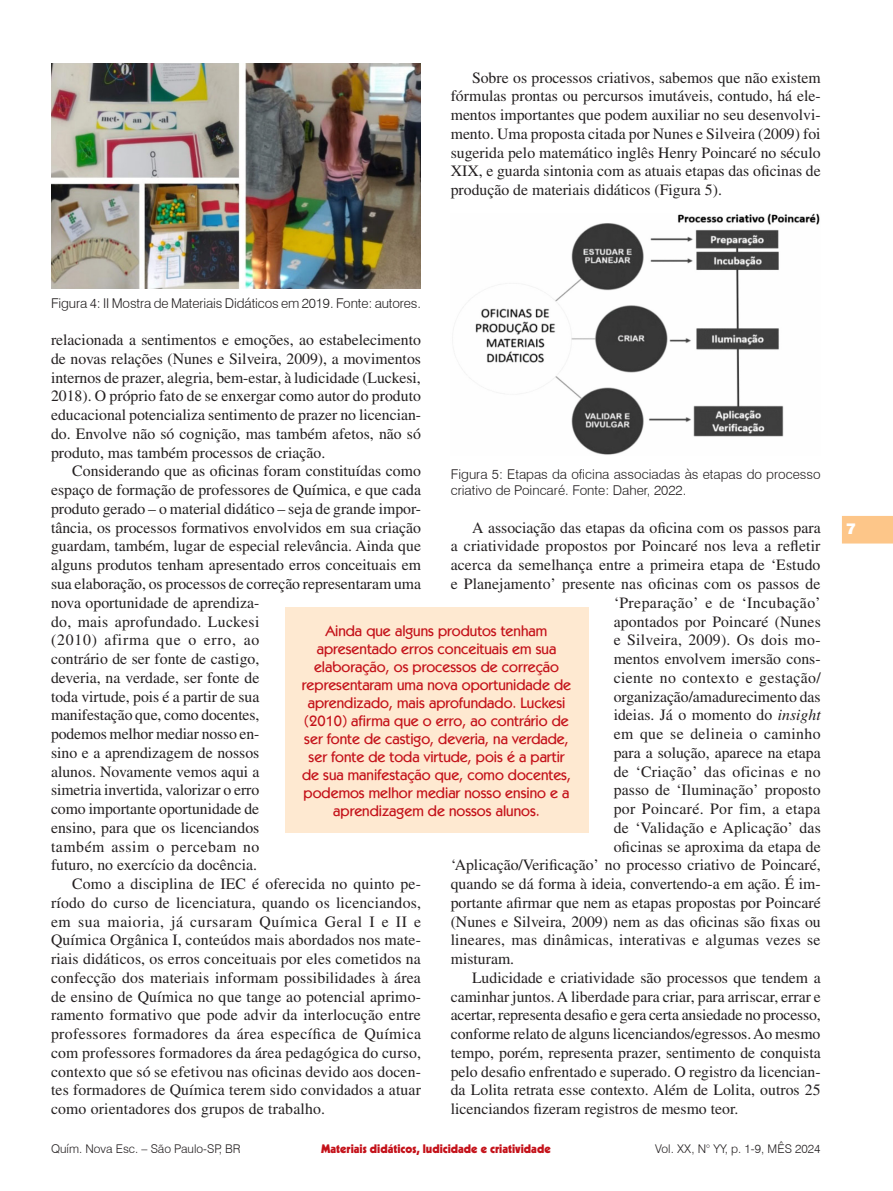
<style>
.page{position:relative;width:893px;height:1191px;background:#fff}
.page>*{position:absolute;margin:0;border:0;box-sizing:border-box;transform-origin:0 0}
.t1{font:15.75px/18.8px "Times LT Std";color:#231f20;text-align:justify}
.t2{font:15.75px "Times LT Std";letter-spacing:.025em;color:#231f20}
.t3{font:15.75px "Times LT Std";letter-spacing:.02em;color:#231f20}
.Olho{font:500 15px/18px "Kabel IT Cby BT";color:#c4121a;text-align:center}
.t4{font:900 15px "Swiss 721 BT";color:#fff}
.Figura{font:300 13.5px/16.2px "Swiss 721 BT";color:#231f20}
.t5{font:300 12px "Swiss 721 BT";color:#231f20}
.t6{font:900 12px "Kabel LT Std";color:#c4121a}
.s1{font-style:italic}
</style>
<div class="page">
<svg style="left:842px;top:516px;width:51px;height:27px"></svg>
<img style="left:51px;top:64px;width:370px;height:225px">
<div style="left:285px;top:608px;width:303px;height:225px;background:#fee9d1"></div>
<img style="left:452px;top:214px;width:368px;height:241px">
<p class="t1" style="left:451px;top:68px;width:371px;text-indent:21px">Sobre os processos criativos, sabemos que não existem fórmulas prontas ou percursos imutáveis, contudo, há ele&shy;mentos importantes que podem auxiliar no seu desenvolvi&shy;mento. Uma proposta citada por Nunes e Silveira (2009) foi sugerida pelo matemático inglês Henry Poincaré no século XIX, e guarda sintonia com as atuais etapas das oficinas de produção de materiais didáticos (Figura 5).</p>
<p class="Figura" style="left:51px;top:295px;width:371px">Figura 4: II Mostra de Materiais Didáticos em 2019. Fonte: autores.</p>
<p class="t1" style="left:51px;top:330px;width:371px">relacionada a sentimentos e emoções, ao estabelecimento de novas relações (Nunes e Silveira, 2009), a movimentos internos de prazer, alegria, bem-estar, à ludicidade (Luckesi, 2018). O próprio fato de se enxergar como autor do produto educacional potencializa sentimento de prazer no licencian&shy;do. Envolve não só cognição, mas também afetos, não só produto, mas também processos de criação.</p>
<p class="t1" style="left:51px;top:462px;width:371px;text-align:left;text-indent:21px">Considerando que as oficinas foram constituídas como espaço de formação de professores de Química, e que cada produto gerado – o material didático – seja de grande impor&shy;tância, os processos formativos envolvidos em sua criação guardam, também, lugar de especial relevância. Ainda que alguns produtos tenham apresentado erros conceituais em sua elaboração, os processos de correção representaram uma nova oportunidade de aprendiza-<br>do, mais aprofundado. Luckesi<br>(2010) afirma que o erro, ao<br>contrário de ser fonte de castigo,<br>deveria, na verdade, ser fonte de<br>toda virtude, pois é a partir de sua<br>manifestação que, como docentes,<br>podemos melhor mediar nosso en-<br>sino e a aprendizagem de nossos<br>alunos. Novamente vemos aqui a<br>simetria invertida, valorizar o erro<br>como importante oportunidade de<br>ensino, para que os licenciandos<br>também assim o percebam no<br>futuro, no exercício da docência.</p>
<p class="t1" style="left:51px;top:874px;width:372px;text-indent:21px">Como a disciplina de IEC é oferecida no quinto pe&shy;ríodo do curso de licenciatura, quando os licenciandos, em sua maioria, já cursaram Química Geral I e II e Química Orgânica I, conteúdos mais abordados nos mate&shy;riais didáticos, os erros conceituais por eles cometidos na confecção dos materiais informam possibilidades à área de ensino de Química no que tange ao potencial aprimo&shy;ramento formativo que pode advir da interlocução entre professores formadores da área específica de Química com professores formadores da área pedagógica do curso, contexto que só se efetivou nas oficinas devido aos docen&shy;tes formadores de Química terem sido convidados a atuar como orientadores dos grupos de trabalho.</p>
<p class="Figura" style="left:451px;top:466px;width:371px">Figura 5: Etapas da oficina associadas às etapas do processo criativo de Poincaré. Fonte: Daher, 2022.</p>
<p class="t1" style="left:472px;top:518px;width:350px">A associação das etapas da oficina com os passos para</p>
<p class="t1" style="left:451px;top:537px;width:371px">a criatividade propostos por Poincaré nos leva a refletir</p>
<p class="t1" style="left:451px;top:555px;width:371px">acerca da semelhança entre a primeira etapa de ‘Estudo</p>
<p class="t1" style="left:451px;top:574px;width:371px">e Planejamento’ presente nas oficinas com os passos de</p>
<p class="t2" style="left:614px;top:593px;width:209px">‘Preparação’ e de ‘Incubação’</p>
<p class="t1" style="left:614px;top:612px;width:209px">apontados por Poincaré (Nunes</p>
<p class="t1" style="left:614px;top:630px;width:208px">e Silveira, 2009). Os dois mo-</p>
<p class="t1" style="left:614px;top:649px;width:208px">mentos envolvem imersão cons-</p>
<p class="t2" style="left:614px;top:668px;width:209px">ciente no contexto e gestação/</p>
<p class="t1" style="left:614px;top:687px;width:208px">organização/amadurecimento das</p>
<p class="t1" style="left:614px;top:705px;width:208px">ideias. Já o momento do <span class="s1">insight</span></p>
<p class="t2" style="left:614px;top:725px;width:208px">em que se delineia o caminho</p>
<p class="t1" style="left:614px;top:743px;width:208px">para a solução, aparece na etapa</p>
<p class="t3" style="left:614px;top:762px;width:208px">de ‘Criação’ das oficinas e no</p>
<p class="t1" style="left:614px;top:780px;width:208px">passo de ‘Iluminação’ proposto</p>
<p class="t3" style="left:614px;top:800px;width:208px">por Poincaré. Por fim, a etapa</p>
<p class="t1" style="left:614px;top:818px;width:209px">de ‘Validação e Aplicação’ das</p>
<p class="t1" style="left:614px;top:837px;width:208px">oficinas se aproxima da etapa de</p>
<p class="t1" style="left:451px;top:855px;width:371px">‘Aplicação/Verificação’ no processo criativo de Poincaré,</p>
<p class="t1" style="left:451px;top:874px;width:371px">quando se dá forma à ideia, convertendo-a em ação. É im-</p>
<p class="t1" style="left:451px;top:893px;width:371px">portante afirmar que nem as etapas propostas por Poincaré</p>
<p class="t1" style="left:451px;top:912px;width:371px">(Nunes e Silveira, 2009) nem as das oficinas são fixas ou</p>
<p class="t1" style="left:451px;top:930px;width:371px">lineares, mas dinâmicas, interativas e algumas vezes se</p>
<p class="t1" style="left:451px;top:949px;width:65px">misturam.</p>
<p class="t1" style="left:451px;top:968px;width:372px;text-indent:21px">Ludicidade e criatividade são processos que tendem a caminhar juntos. A liberdade para criar, para arriscar, errar e acertar, representa desafio e gera certa ansiedade no processo, conforme relato de alguns licenciandos/egressos. Ao mesmo tempo, porém, representa prazer, sentimento de conquista pelo desafio enfrentado e superado. O registro da licencian&shy;da Lolita retrata esse contexto. Além de Lolita, outros 25 licenciandos fizeram registros de mesmo teor.</p>
<p class="Olho" style="left:302px;top:621px;width:271px">Ainda que alguns produtos tenham apresentado erros conceituais em sua elaboração, os processos de correção representaram uma nova oportunidade de aprendizado, mais aprofundado. Luckesi (2010) afirma que o erro, ao contrário de ser fonte de castigo, deveria, na verdade, ser fonte de toda virtude, pois é a partir de sua manifestação que, como docentes, podemos melhor mediar nosso ensino e a aprendizagem de nossos alunos.</p>
<p class="t5" style="left:51px;top:1141px;width:191px">Quím. Nova Esc. – São Paulo-SP, BR</p>
<p class="t5" style="left:655px;top:1141px;width:167px">Vol. XX, N° YY, p. 1-9, MÊS 2024</p>
<p class="t6" style="left:321px;top:1141px;width:231px">Materiais didáticos, ludicidade e criatividade</p>
<p class="t4" style="left:846px;top:519px;width:11px">7</p>
</div>
